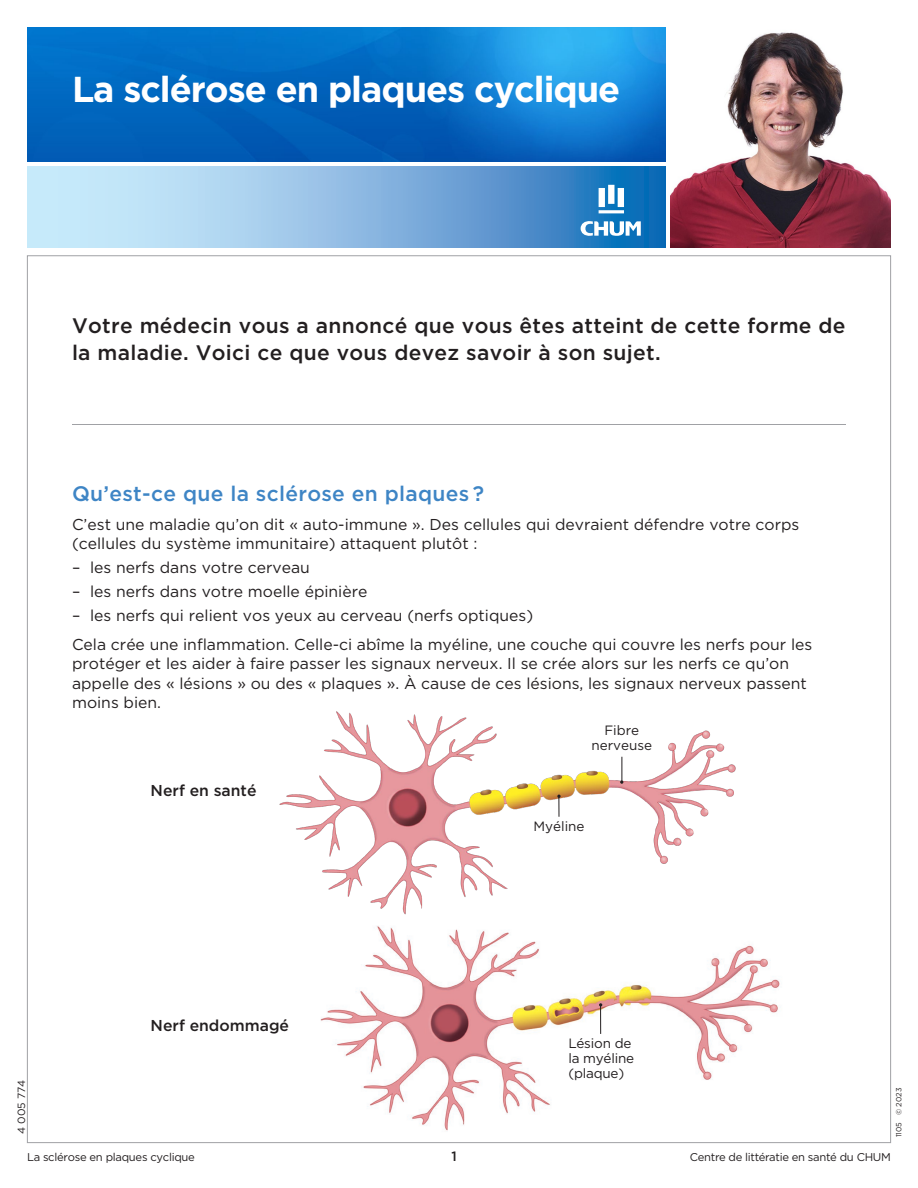
<style>
.page{position:relative;width:918px;height:1188px;background:#fff}
.page>*{position:absolute;margin:0;border:0;box-sizing:border-box;transform-origin:0 0}
.t1{font:700 36px "Gotham";letter-spacing:-.03em;color:#fff}
.t2{font:500 21px/27px "Gotham";letter-spacing:.015em;color:#231f20}
.t3{font:500 21px "Gotham";letter-spacing:.015em;color:#3e85c5}
.t4{font:15.75px/19.5px "Gotham";color:#231f20}
.t5{font:500 15.75px "Gotham";color:#231f20}
.t6{font:13.5px/15px "Gotham";letter-spacing:-.015em;color:#231f20;text-align:center}
.t7{font:500 13.5px "Gotham";color:#231f20}
.t8{font:11.25px "Gotham";letter-spacing:-.025em;color:#231f20}
.t9{font:10.5px "Gotham";color:#231f20}
.t10{font:7.5px "Gotham";color:#231f20}
</style>
<div class="page">
<hr style="left:72px;top:424px;width:774px;height:1px;background:#a0a1a5">
<img style="left:27px;top:27px;width:639px;height:135px">
<img style="left:670px;top:32px;width:221px;height:216px">
<svg style="left:27px;top:166px;width:639px;height:82px;background:#85b7e0"></svg>
<svg style="left:599px;top:185px;width:25px;height:28px"></svg>
<svg style="left:581px;top:221px;width:60px;height:15px"></svg>
<img style="left:279px;top:711px;width:457px;height:204px">
<img style="left:320px;top:926px;width:460px;height:205px">
<svg style="left:620px;top:757px;width:3px;height:27px"></svg>
<svg style="left:557px;top:795px;width:4px;height:22px"></svg>
<svg style="left:599px;top:1003px;width:3px;height:31px"></svg>
<h1 class="t1" style="left:72px;top:67px;width:550px">La sclérose en plaques cyclique</h1>
<h2 class="t2" style="left:72px;top:312px;width:775px">Votre médecin vous a annoncé que vous êtes atteint de cette forme de la maladie. Voici ce que vous devez savoir à son sujet.</h2>
<h2 class="t3" style="left:72px;top:480px;width:414px">Qu’est-ce que la sclérose en plaques ?</h2>
<p class="t4" style="left:72px;top:514px;width:729px">C’est une maladie qu’on dit « auto-immune ». Des cellules qui devraient défendre votre corps (cellules du système immunitaire) attaquent plutôt :</p>
<p class="t4" style="left:72px;top:558px;width:239px">– les nerfs dans votre cerveau</p>
<p class="t4" style="left:72px;top:582px;width:297px">– les nerfs dans votre moelle épinière</p>
<p class="t4" style="left:72px;top:601px;width:742px;line-height:28.5px">– les nerfs qui relient vos yeux au cerveau (nerfs optiques)<br>Cela crée une inflammation. Celle-ci abîme la myéline, une couche qui couvre les nerfs pour les</p>
<p class="t4" style="left:72px;top:654px;width:736px">protéger et les aider à faire passer les signaux nerveux. Il se crée alors sur les nerfs ce qu’on appelle des « lésions » ou des « plaques ». À cause de ces lésions, les signaux nerveux passent moins bien.</p>
<p class="t9" style="left:15px;top:1134px;width:56px;rotate:-90deg">4 005 774</p>
<p class="t5" style="left:151px;top:780px;width:107px">Nerf en santé</p>
<p class="t5" style="left:151px;top:1015px;width:140px">Nerf endommagé</p>
<p class="t6" style="left:591px;top:723px;width:62px">Fibre nerveuse</p>
<p class="t6" style="left:533px;top:818px;width:53px">Myéline</p>
<p class="t6" style="left:568px;top:1035px;width:67px;text-align:left">Lésion de la myéline (plaque)</p>
<p class="t10" style="left:894px;top:1137px;width:51px;rotate:-90deg">1105 © 2023</p>
<p class="t8" style="left:27px;top:1150px;width:169px">La sclérose en plaques cyclique</p>
<p class="t7" style="left:451px;top:1147px;width:7px">1</p>
<p class="t8" style="left:690px;top:1150px;width:203px">Centre de littératie en santé du CHUM</p>
</div>
